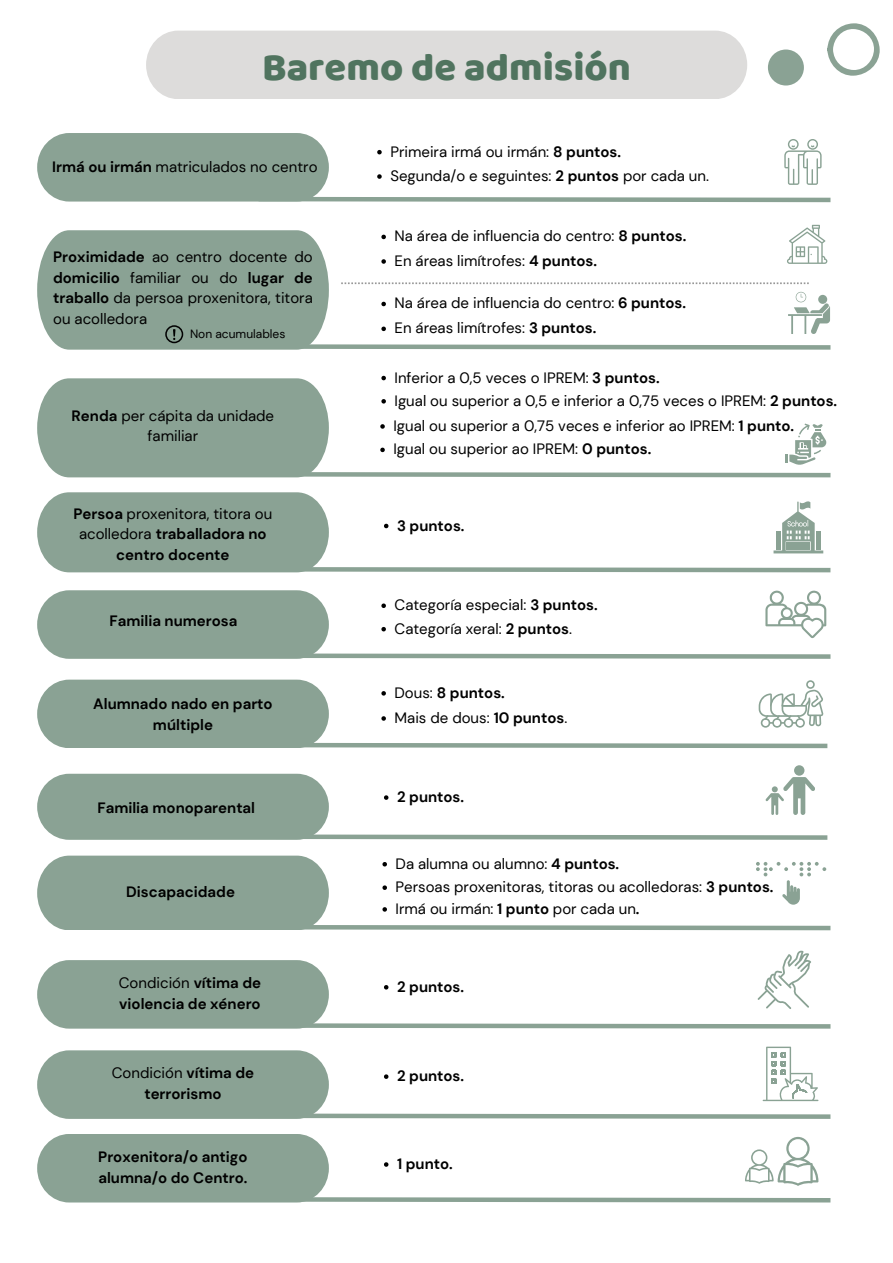
<style>
.page{position:relative;width:893px;height:1263px;background:#fff}
.page>*{position:absolute;margin:0;border:0;box-sizing:border-box;transform-origin:0 0}
.t1{font:39.67px "Baloo Bhaijaan";color:#50745f}
.t2{font:15px/20.9px "DM Sans";color:#000;text-align:justify}
.t3{font:700 15px/20.9px "DM Sans";color:#000;text-align:center}
.t4{font:12px "DM Sans";color:#000}
.s1{font-weight:700}
.s2{font-weight:400}
</style>
<div class="page">
<svg style="left:302px;top:197px;width:529px;height:6px"></svg>
<svg style="left:784px;top:139px;width:37px;height:46px"></svg>
<div style="left:146px;top:31px;width:601px;height:68px;background:#dddcdb;border-radius:33px"></div>
<svg style="left:765px;top:590px;width:61px;height:48px"></svg>
<svg style="left:758px;top:680px;width:65px;height:47px"></svg>
<div style="left:794px;top:765px;width:10px;height:11px;background:#8aa294;border-radius:50%"></div>
<svg style="left:765px;top:777px;width:50px;height:38px"></svg>
<svg style="left:757px;top:950px;width:54px;height:59px"></svg>
<svg style="left:762px;top:1047px;width:56px;height:54px"></svg>
<svg style="left:745px;top:1137px;width:73px;height:49px"></svg>
<div style="left:37px;top:133px;width:292px;height:69px;background:#8aa294;border-radius:33px"></div>
<svg style="left:377px;top:150px;width:5px;height:4px"></svg>
<svg style="left:377px;top:174px;width:5px;height:5px"></svg>
<div style="left:37px;top:590px;width:292px;height:69px;background:#8aa294;border-radius:33px"></div>
<svg style="left:381px;top:603px;width:5px;height:5px"></svg>
<svg style="left:381px;top:627px;width:5px;height:4px"></svg>
<div style="left:37px;top:680px;width:292px;height:68px;background:#8aa294;border-radius:33px"></div>
<svg style="left:381px;top:691px;width:5px;height:5px"></svg>
<svg style="left:381px;top:716px;width:5px;height:5px"></svg>
<div style="left:37px;top:774px;width:292px;height:66px;background:#8aa294;border-radius:33px"></div>
<svg style="left:384px;top:795px;width:4px;height:5px"></svg>
<div style="left:37px;top:960px;width:292px;height:69px;background:#8aa294;border-radius:33px"></div>
<svg style="left:384px;top:985px;width:4px;height:4px"></svg>
<div style="left:37px;top:1050px;width:292px;height:69px;background:#8aa294;border-radius:33px"></div>
<svg style="left:384px;top:1074px;width:4px;height:5px"></svg>
<div style="left:37px;top:1134px;width:292px;height:68px;background:#8aa294;border-radius:33px"></div>
<svg style="left:384px;top:1162px;width:4px;height:5px"></svg>
<svg style="left:37px;top:225px;width:794px;height:125px"></svg>
<svg style="left:37px;top:376px;width:794px;height:102px"></svg>
<svg style="left:37px;top:492px;width:794px;height:81px"></svg>
<svg style="left:254px;top:651px;width:577px;height:8px"></svg>
<svg style="left:301px;top:740px;width:527px;height:9px"></svg>
<svg style="left:251px;top:832px;width:577px;height:8px"></svg>
<svg style="left:37px;top:856px;width:794px;height:75px"></svg>
<svg style="left:254px;top:1021px;width:577px;height:8px"></svg>
<svg style="left:254px;top:1111px;width:577px;height:8px"></svg>
<svg style="left:254px;top:1195px;width:577px;height:8px"></svg>
<svg style="left:827px;top:23px;width:53px;height:53px"></svg>
<div style="left:768px;top:50px;width:36px;height:36px;background:#8aa294;border-radius:50%"></div>
<p class="t1" style="left:262px;top:39px;width:370px">Baremo de admisión</p>
<h3 class="t2" style="left:52px;top:156px;width:267px"><span class="s1">Irmá ou irmán</span> matriculados no centro</h3>
<p class="t2" style="left:53px;top:246px;width:261px"><span class="s1">Proximidade</span> ao centro docente do <span class="s1">domicilio</span> familiar ou do <span class="s1">lugar de traballo</span> da persoa proxenitora, titora ou acolledora</p>
<p class="t4" style="left:190px;top:326px;width:97px">Non acumulables</p>
<p class="t2" style="left:72px;top:405px;width:204px;text-align:center"><span class="s1">Renda</span> per cápita da unidade familiar</p>
<h1 class="t2" style="left:390px;top:141px;width:232px">Primeira irmá ou irmán: <span class="s1">8 puntos.</span></h1>
<p class="t2" style="left:390px;top:165px;width:320px">Segunda/o e seguintes: <span class="s1">2 puntos</span> por cada un.</p>
<p class="t2" style="left:394px;top:226px;width:293px">Na área de influencia do centro: <span class="s1">8 puntos.</span></p>
<p class="t2" style="left:394px;top:250px;width:204px">En áreas limítrofes: <span class="s1">4 puntos.</span></p>
<p class="t2" style="left:394px;top:293px;width:293px">Na área de influencia do centro: <span class="s1">6 puntos.</span></p>
<h3 class="t2" style="left:394px;top:318px;width:203px">En áreas limítrofes: <span class="s1">3 puntos.</span></h3>
<p class="t2" style="left:394px;top:367px;width:267px">Inferior a 0,5 veces o IPREM: <span class="s1">3 puntos.</span></p>
<p class="t2" style="left:394px;top:390px;width:444px">Igual ou superior a 0,5 e inferior a 0,75 veces o IPREM: <span class="s1">2 puntos.</span></p>
<p class="t2" style="left:393px;top:415px;width:402px">Igual ou superior a 0,75 veces e inferior ao IPREM: <span class="s1">1 punto.</span></p>
<p class="t2" style="left:393px;top:439px;width:259px">Igual ou superior ao IPREM: <span class="s1">0 puntos.</span></p>
<p class="t3" style="left:73px;top:503px;width:201px">Persoa <span class="s2">proxenitora, titora ou acolledora</span> traballadora no centro docente</p>
<p class="t3" style="left:397px;top:515px;width:69px">3 puntos.</p>
<p class="t3" style="left:109px;top:610px;width:129px">Familia numerosa</p>
<p class="t3" style="left:93px;top:693px;width:181px">Alumnado nado en parto múltiple</p>
<p class="t3" style="left:97px;top:797px;width:159px">Familia monoparental</p>
<h3 class="t3" style="left:126px;top:882px;width:110px">Discapacidade</h3>
<p class="t2" style="left:394px;top:595px;width:205px">Categoría especial: <span class="s1">3 puntos.</span></p>
<h3 class="t2" style="left:394px;top:618px;width:179px">Categoría xeral: <span class="s1">2 puntos</span>.</h3>
<p class="t3" style="left:394px;top:682px;width:112px"><span class="s2">Dous:</span> 8 puntos.</p>
<p class="t2" style="left:394px;top:707px;width:174px">Mais de dous: <span class="s1">10 puntos</span>.</p>
<p class="t3" style="left:397px;top:786px;width:69px">2 puntos.</p>
<p class="t2" style="left:395px;top:853px;width:225px">Da alumna ou alumno: <span class="s1">4 puntos.</span></p>
<p class="t2" style="left:395px;top:877px;width:379px">Persoas proxenitoras, titoras ou acolledoras: <span class="s1">3 puntos.</span></p>
<p class="t2" style="left:395px;top:898px;width:245px">Irmá ou irmán: <span class="s1">1 punto</span> por cada un<span class="s1">.</span></p>
<h2 class="t3" style="left:119px;top:973px;width:144px;text-align:left"><span class="s2">Condición</span> vítima de violencia de xénero</h2>
<p class="t3" style="left:397px;top:976px;width:69px">2 puntos.</p>
<p class="t3" style="left:112px;top:1063px;width:144px"><span class="s2">Condición</span> vítima de terrorismo</p>
<p class="t3" style="left:397px;top:1065px;width:69px">2 puntos.</p>
<p class="t3" style="left:98px;top:1146px;width:151px;text-align:left">Proxenitora/o antigo alumna/o do Centro.</p>
<h2 class="t3" style="left:397px;top:1153px;width:57px">1 punto.</h2>
</div>
